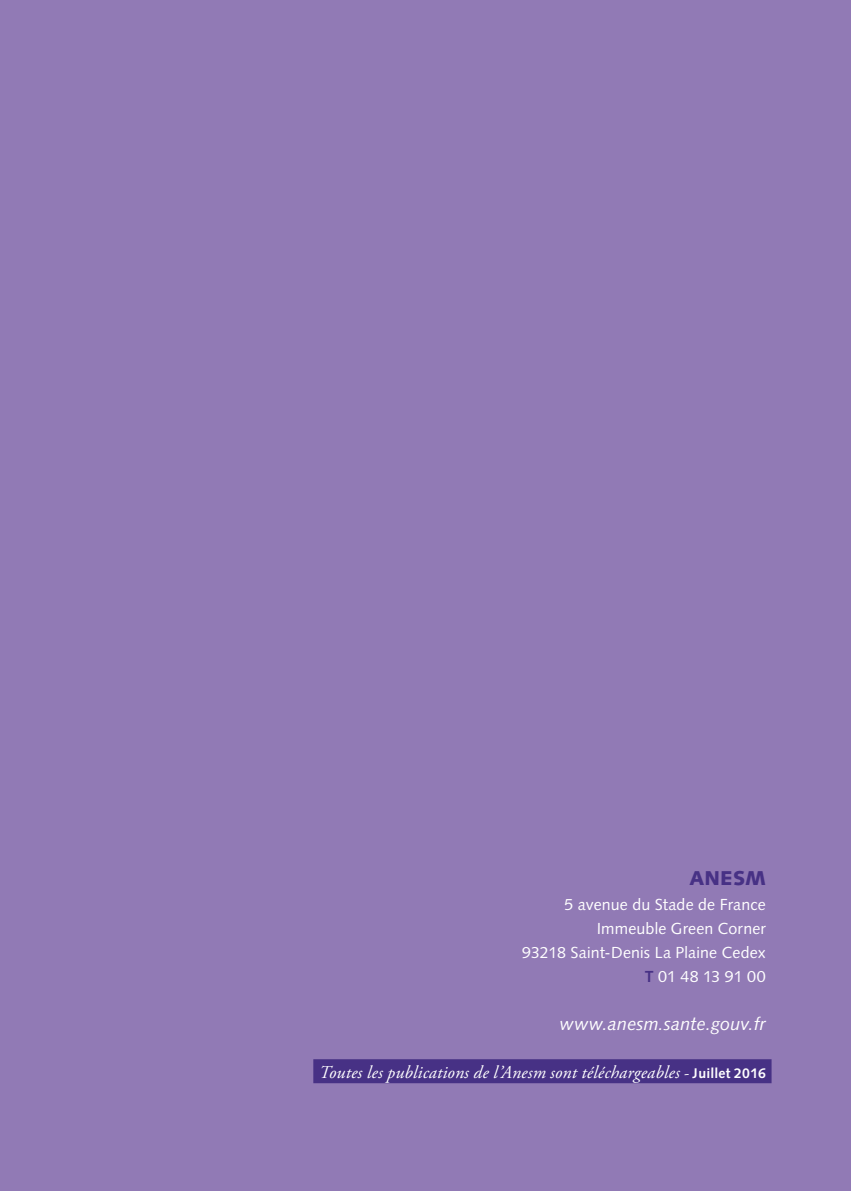
<style>
.page{position:relative;width:851px;height:1191px;background:#fff}
.page>*{position:absolute;margin:0;border:0;box-sizing:border-box;transform-origin:0 0}
.t1{font:900 20px "Syntax";letter-spacing:.01em;color:#473185}
.t2{font:italic 18px "Adobe Garamond Pro";letter-spacing:.01em;color:#fff}
.t3{font:italic 18px "Syntax";letter-spacing:.01em;color:#fff}
.t4{font:16px/24px "Syntax";letter-spacing:.01em;color:#fff;text-align:right}
.s1{font-weight:700;color:#473185}
.s2{font-size:16px}
.s3{font-family:"Syntax";font-weight:700;font-style:normal;font-size:14px}
</style>
<div class="page">
<div style="left:0;top:0;width:850px;height:1191px;background:#917ab5"></div>
<div style="left:313px;top:1059px;width:458px;height:24px;background:#473185"></div>
<p class="t1" style="left:689px;top:866px;width:78px">ANESM</p>
<p class="t4" style="left:522px;top:892px;width:245px">5 avenue du Stade de France<br>Immeuble Green Corner<br>93218 Saint-Denis La Plaine Cedex<br><span class="s1">T</span> 01 48 13 91 00</p>
<p class="t3" style="left:559px;top:1012px;width:207px">www.anesm.sante.gouv.fr</p>
<p class="t2" style="left:319px;top:1061px;width:448px">Toutes les publications de l’Anesm sont téléchargeables <span class="s2">-</span> <span class="s3">Juillet 2016</span></p>
</div>
